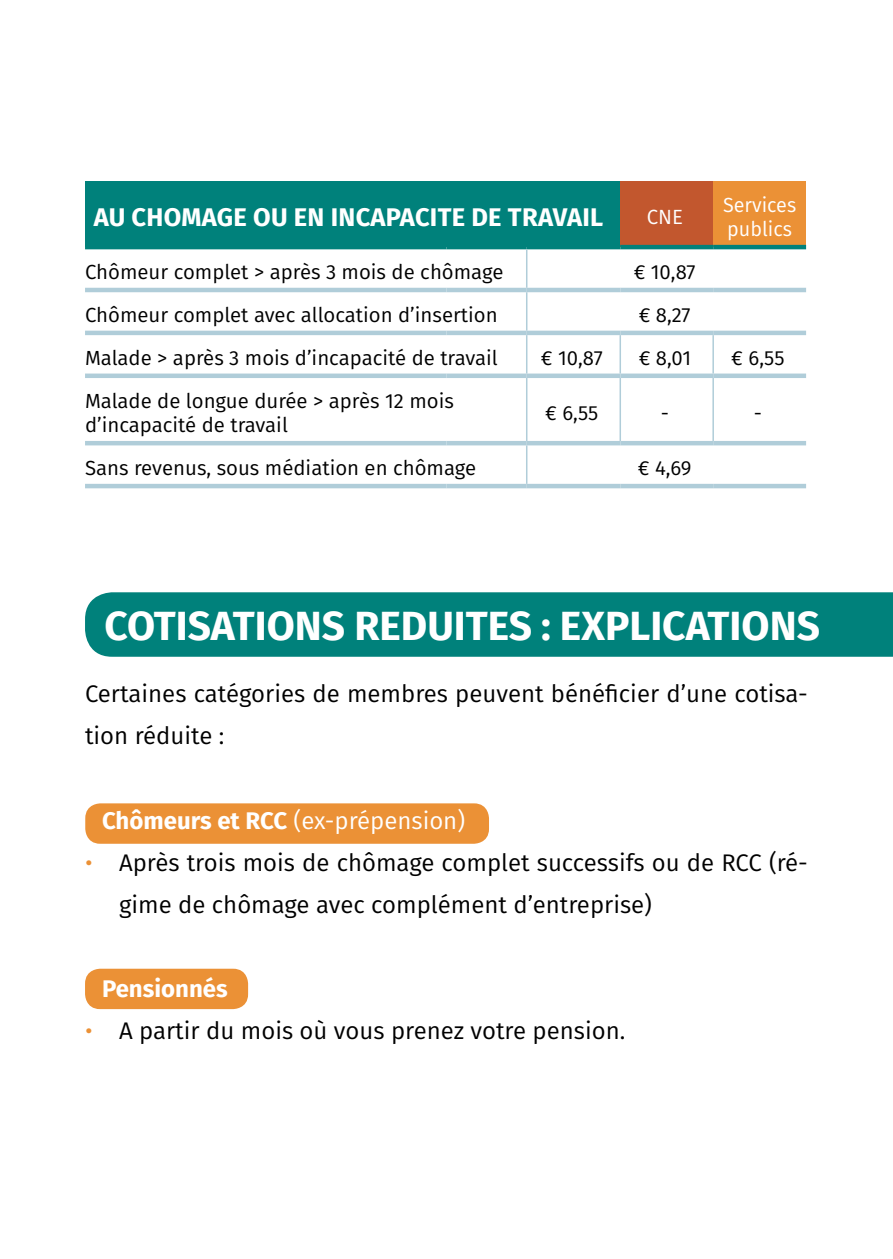
<style>
.page{position:relative;width:893px;height:1259px;background:#fff}
.page>*{position:absolute;margin:0;border:0;box-sizing:border-box;transform-origin:0 0}
.t1{font:700 40.8px "Fira Sans";color:#fff}
.t2{font:700 25.5px "Fira Sans";letter-spacing:.01em;color:#fff}
.t3{font:24px/42px "Fira Sans";color:#000}
.t4{font:24px "Fira Sans";color:#fff}
.t5{font:700 24px "Fira Sans";color:#fff}
.t6{font:20.4px/24.6px "Fira Sans";color:#000}
.t7{font:20.4px/24.6px "Fira Sans";color:#fff}
.s1{font-weight:700}
.s2{color:#eb9136}
</style>
<div class="page">
<div style="left:85px;top:968px;width:163px;height:41px;background:#eb9136;border-radius:15px"></div>
<div style="left:85px;top:592px;width:808px;height:65px;background:#00817b"></div>
<div style="left:85px;top:803px;width:404px;height:40px;background:#eb9136;border-radius:15px"></div>
<div style="left:85px;top:181px;width:535px;height:66px;background:#00817b"></div>
<div style="left:620px;top:181px;width:93px;height:66px;background:#c2572e"></div>
<div style="left:713px;top:181px;width:93px;height:66px;background:#eb9136"></div>
<hr style="left:85px;top:245px;width:361px;height:4px;background:#00817b">
<hr style="left:446px;top:245px;width:81px;height:4px;background:#00817b">
<hr style="left:527px;top:245px;width:93px;height:4px;background:#00817b">
<hr style="left:620px;top:245px;width:93px;height:4px;background:#00817b">
<hr style="left:713px;top:245px;width:93px;height:4px;background:#00817b">
<hr style="left:526px;top:249px;width:1px;height:39px;background:#b0cdd9">
<hr style="left:526px;top:292px;width:1px;height:39px;background:#b0cdd9">
<hr style="left:526px;top:335px;width:1px;height:38px;background:#b0cdd9">
<hr style="left:619px;top:335px;width:2px;height:38px;background:#b0cdd9">
<hr style="left:712px;top:335px;width:2px;height:38px;background:#b0cdd9">
<hr style="left:526px;top:378px;width:1px;height:63px;background:#b0cdd9">
<hr style="left:619px;top:378px;width:2px;height:63px;background:#b0cdd9">
<hr style="left:712px;top:378px;width:2px;height:63px;background:#b0cdd9">
<hr style="left:526px;top:445px;width:1px;height:39px;background:#b0cdd9">
<hr style="left:85px;top:288px;width:361px;height:4px;background:#b0cdd9">
<hr style="left:446px;top:288px;width:81px;height:4px;background:#b0cdd9">
<hr style="left:527px;top:288px;width:93px;height:4px;background:#b0cdd9">
<hr style="left:620px;top:288px;width:93px;height:4px;background:#b0cdd9">
<hr style="left:713px;top:288px;width:93px;height:4px;background:#b0cdd9">
<hr style="left:85px;top:331px;width:361px;height:4px;background:#b0cdd9">
<hr style="left:446px;top:331px;width:81px;height:4px;background:#b0cdd9">
<hr style="left:527px;top:331px;width:93px;height:4px;background:#b0cdd9">
<hr style="left:620px;top:331px;width:93px;height:4px;background:#b0cdd9">
<hr style="left:713px;top:331px;width:93px;height:4px;background:#b0cdd9">
<div style="left:85px;top:373px;width:361px;height:5px;background:#b0cdd9"></div>
<div style="left:446px;top:373px;width:81px;height:5px;background:#b0cdd9"></div>
<div style="left:527px;top:373px;width:93px;height:5px;background:#b0cdd9"></div>
<div style="left:620px;top:373px;width:93px;height:5px;background:#b0cdd9"></div>
<div style="left:713px;top:373px;width:93px;height:5px;background:#b0cdd9"></div>
<hr style="left:85px;top:441px;width:361px;height:4px;background:#b0cdd9">
<hr style="left:446px;top:441px;width:81px;height:4px;background:#b0cdd9">
<hr style="left:527px;top:441px;width:93px;height:4px;background:#b0cdd9">
<hr style="left:620px;top:441px;width:93px;height:4px;background:#b0cdd9">
<hr style="left:713px;top:441px;width:93px;height:4px;background:#b0cdd9">
<hr style="left:85px;top:484px;width:361px;height:4px;background:#b0cdd9">
<hr style="left:446px;top:484px;width:81px;height:4px;background:#b0cdd9">
<hr style="left:527px;top:484px;width:93px;height:4px;background:#b0cdd9">
<hr style="left:620px;top:484px;width:93px;height:4px;background:#b0cdd9">
<hr style="left:713px;top:484px;width:93px;height:4px;background:#b0cdd9">
<p class="t2" style="left:94px;top:196px;width:511px">AU CHOMAGE ou EN INCAPACITE DE TRAVAIL</p>
<p class="t7" style="left:647px;top:204px;width:38px">CNE</p>
<p class="t7" style="left:723px;top:192px;width:75px">Services publics</p>
<p class="t6" style="left:85px;top:259px;width:420px">Chômeur complet &gt; après 3 mois de chômage</p>
<p class="t6" style="left:634px;top:259px;width:63px">€ 10,87</p>
<p class="t6" style="left:85px;top:302px;width:414px">Chômeur complet avec allocation d’insertion</p>
<p class="t6" style="left:639px;top:302px;width:53px">€ 8,27</p>
<p class="t6" style="left:85px;top:345px;width:414px">Malade &gt; après 3 mois d’incapacité de travail</p>
<p class="t6" style="left:541px;top:345px;width:63px">€ 10,87</p>
<p class="t6" style="left:639px;top:345px;width:54px">€ 8,01</p>
<p class="t6" style="left:731px;top:345px;width:55px">€ 6,55</p>
<p class="t6" style="left:85px;top:388px;width:370px">Malade de longue durée &gt; après 12 mois d’incapacité de travail</p>
<p class="t6" style="left:545px;top:400px;width:55px">€ 6,55</p>
<p class="t6" style="left:661px;top:400px;width:10px">-</p>
<p class="t6" style="left:754px;top:400px;width:10px">-</p>
<p class="t6" style="left:85px;top:455px;width:393px">Sans revenus, sous médiation en chômage</p>
<p class="t6" style="left:638px;top:455px;width:55px">€ 4,69</p>
<h1 class="t1" style="left:104px;top:591px;width:717px">COTISATIONS REDUITES : EXPLICATIONS</h1>
<p class="t3" style="left:85px;top:672px;width:724px">Certaines catégories de membres peuvent bénéficier d’une cotisa&shy;tion réduite :</p>
<p class="t4" style="left:102px;top:802px;width:365px"><span class="s1">Chômeurs et RCC</span> (ex-prépension)</p>
<p class="t3" style="left:119px;top:840px;width:690px;text-indent:-34px"><span class="s2">•</span> Après trois mois de chômage complet successifs ou de RCC (ré&shy;gime de chômage avec complément d’entreprise)</p>
<p class="t5" style="left:102px;top:968px;width:127px">Pensionnés</p>
<p class="t3" style="left:85px;top:1008px;width:542px"><span class="s2">•</span> A partir du mois où vous prenez votre pension.</p>
</div>
